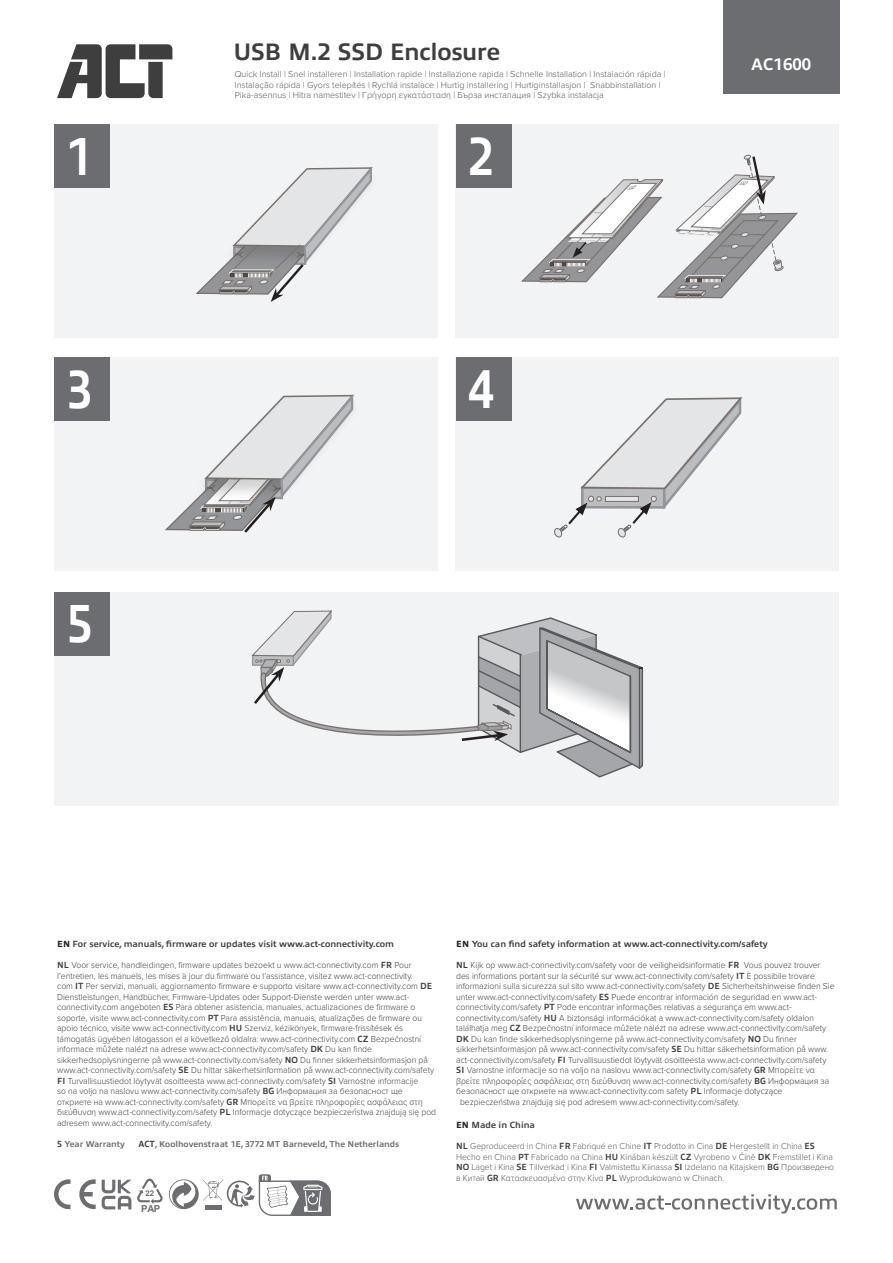
<style>
.page{position:relative;width:893px;height:1263px;background:#fff}
.page>*{position:absolute;margin:0;border:0;box-sizing:border-box;transform-origin:0 0}
.QIG-INSTRUCTIES{font:700 54px "Allumi Std";color:#fff;scale:.85 1}
.t1{font:700 24px "Allumi Std";letter-spacing:-.025em;color:#3e3e3f}
.t2{font:700 16.95px "Allumi Std";color:#fff}
.t3{font:700 9.6px "Arial";color:#6c6d70}
.QIG-INSTRUCTIES-2{font:300 9px/10.5px "Proxima Nova";color:#3e3e3f;scale:.95 1}
.QIG-INSTRUCTIES-3{font:300 9px "Proxima Nova";color:#57585a;scale:.95 1}
.QIG-INSTRUCTIES-4{font:300 9px "Proxima Nova";color:#57585a}
.QIG-INSTRUCTIES-5{font:700 9px "Allumi Std";color:#3e3e3f}
.QIG-INSTRUCTIES-6{font:700 8.7px "Allumi Std";color:#6c6d70}
.t4{font:700 7.8px "Arial";color:#6c6d70}
.s1{font-weight:800;color:#231f20}
.s2{font-family:"Allumi Std";font-weight:700}
.s3{font-size:9px;color:#3e3e3f}
.s4{font-family:"Allumi Std";font-weight:700;color:#3e3e3f}
</style>
<div class="page">
<div style="left:54px;top:124px;width:383px;height:214px;background:#f2f3f4"></div>
<div style="left:455px;top:124px;width:384px;height:214px;background:#f2f3f4"></div>
<div style="left:54px;top:357px;width:383px;height:214px;background:#f2f3f4"></div>
<div style="left:455px;top:357px;width:384px;height:214px;background:#f2f3f4"></div>
<div style="left:54px;top:592px;width:784px;height:213px;background:#f2f3f4"></div>
<div style="left:55px;top:124px;width:55px;height:64px;background:#6c6d70"></div>
<div style="left:456px;top:124px;width:55px;height:64px;background:#6c6d70"></div>
<div style="left:55px;top:357px;width:55px;height:64px;background:#6c6d70"></div>
<div style="left:456px;top:357px;width:55px;height:64px;background:#6c6d70"></div>
<div style="left:55px;top:592px;width:55px;height:64px;background:#6c6d70"></div>
<svg style="left:251px;top:610px;width:393px;height:168px"></svg>
<div style="left:723px;top:0;width:117px;height:94px;background:#6c6d70"></div>
<svg style="left:57px;top:44px;width:115px;height:54px"></svg>
<svg style="left:576px;top:1194px;width:261px;height:19px"></svg>
<svg style="left:195px;top:167px;width:178px;height:135px"></svg>
<svg style="left:165px;top:394px;width:189px;height:139px"></svg>
<svg style="left:554px;top:397px;width:189px;height:141px"></svg>
<svg style="left:79px;top:1179px;width:17px;height:30px"></svg>
<svg style="left:54px;top:1179px;width:16px;height:30px"></svg>
<svg style="left:102px;top:1180px;width:29px;height:29px"></svg>
<svg style="left:137px;top:1178px;width:26px;height:26px"></svg>
<svg style="left:169px;top:1174px;width:162px;height:42px"></svg>
<svg style="left:521px;top:154px;width:277px;height:145px"></svg>
<p class="t1" style="left:234px;top:38px;width:268px">USB M.2 SSD Enclosure</p>
<p class="QIG-INSTRUCTIES-4" style="left:235px;top:67px;width:432px">Quick Install | Snel installeren | Installation rapide | Installazione rapida | Schnelle Installation | Instalación rápida |</p>
<p class="QIG-INSTRUCTIES-4" style="left:235px;top:78px;width:427px">Instalação rápida | Gyors telepítés | Rychlá instalace | Hurtig installering | Hurtiginstallasjon | Snabbinstallation |</p>
<p class="QIG-INSTRUCTIES-4" style="left:235px;top:88px;width:371px">Pika-asennus | Hitra namestitev | Γρήγορη εγκατάσταση | Бърза инсталация | Szybka instalacja</p>
<p class="QIG-INSTRUCTIES" style="left:67px;top:127px;width:31px">1</p>
<p class="QIG-INSTRUCTIES" style="left:468px;top:127px;width:31px">2</p>
<p class="QIG-INSTRUCTIES" style="left:67px;top:360px;width:31px">3</p>
<p class="QIG-INSTRUCTIES" style="left:468px;top:360px;width:31px">4</p>
<p class="QIG-INSTRUCTIES" style="left:67px;top:594px;width:31px">5</p>
<p class="t2" style="left:751px;top:55px;width:61px">AC1600</p>
<p class="QIG-INSTRUCTIES-5" style="left:57px;top:939px;width:338px"><span class="s1">EN</span> For service, manuals, firmware or updates visit www.act-connectivity.com</p>
<p class="QIG-INSTRUCTIES-2" style="left:57px;top:960px;width:374px"><span class="s2">NL</span> Voor service, handleidingen, firmware updates bezoekt u www.act-connectivity.com <span class="s2">FR</span> Pour</p>
<p class="QIG-INSTRUCTIES-2" style="left:57px;top:970px;width:376px">l’entretien, les manuels, les mises à jour du firmware ou l’assistance, visitez www.act-connectivity.</p>
<p class="QIG-INSTRUCTIES-2" style="left:57px;top:981px;width:396px">com <span class="s2">IT</span> Per servizi, manuali, aggiornamento firmware e supporto visitare www.act-connectivity.com <span class="s2">DE</span></p>
<p class="QIG-INSTRUCTIES-2" style="left:57px;top:991px;width:372px">Dienstleistungen, Handbücher, Firmware-Updates oder Support-Dienste werden unter www.act-</p>
<p class="QIG-INSTRUCTIES-2" style="left:57px;top:1002px;width:378px">connectivity.com angeboten <span class="s2">ES</span> Para obtener asistencia, manuales, actualizaciones de firmware o</p>
<p class="QIG-INSTRUCTIES-2" style="left:57px;top:1012px;width:386px">soporte, visite www.act-connectivity.com <span class="s2">PT</span> Para assistência, manuais, atualizações de firmware ou</p>
<p class="QIG-INSTRUCTIES-2" style="left:57px;top:1023px;width:366px">apoio técnico, visite www.act-connectivity.com <span class="s2">HU</span> Szerviz, kézikönyek, firmware-frissítések és</p>
<p class="QIG-INSTRUCTIES-2" style="left:57px;top:1033px;width:385px">támogatás ügyében látogasson el a következő oldalra: www.act-connectivity.com <span class="s2">CZ</span> Bezpečnostní</p>
<p class="QIG-INSTRUCTIES-2" style="left:57px;top:1044px;width:333px">informace můžete nalézt na adrese www.act-connectivity.com/safety <span class="s2">DK</span> Du kan finde</p>
<p class="QIG-INSTRUCTIES-2" style="left:57px;top:1054px;width:392px">sikkerhedsoplysningerne på www.act-connectivity.com/safety <span class="s2">NO</span> Du finner sikkerhetsinformasjon på</p>
<p class="QIG-INSTRUCTIES-2" style="left:57px;top:1065px;width:398px">www.act-connectivity.com/safety <span class="s2">SE</span> Du hittar säkerhetsinformation på www.act-connectivity.com/safety</p>
<p class="QIG-INSTRUCTIES-2" style="left:57px;top:1075px;width:382px"><span class="s2">FI</span> Turvallisuustiedot löytyvät osoitteesta www.act-connectivity.com/safety <span class="s2">SI</span> Varnostne informacije</p>
<p class="QIG-INSTRUCTIES-2" style="left:57px;top:1086px;width:365px">so na voljo na naslovu www.act-connectivity.com/safety <span class="s2">BG</span> Информация за безопасност ще</p>
<p class="QIG-INSTRUCTIES-2" style="left:57px;top:1096px;width:386px">откриете на www.act-connectivity.com/safety <span class="s2">GR</span> Μπορείτε να βρείτε πληροφορίες ασφάλειας στη</p>
<p class="QIG-INSTRUCTIES-2" style="left:57px;top:1107px;width:400px">διεύθυνση www.act-connectivity.com/safety <span class="s2">PL</span> Informacje dotyczące bezpieczeństwa znajdują się pod</p>
<p class="QIG-INSTRUCTIES-2" style="left:57px;top:1117px;width:165px">adresem www.act-connectivity.com/safety.</p>
<p class="QIG-INSTRUCTIES-6" style="left:57px;top:1139px;width:69px"><span class="s3">5</span> Year Warranty</p>
<p class="QIG-INSTRUCTIES-6" style="left:138px;top:1139px;width:262px"><span class="s3">ACT</span>, Koolhovenstraat 1E, 3772 MT Barneveld, The Netherlands</p>
<p class="t4" style="left:145px;top:1188px;width:10px">22</p>
<p class="t3" style="left:141px;top:1202px;width:21px">PAP</p>
<p class="QIG-INSTRUCTIES-5" style="left:456px;top:939px;width:313px"><span class="s1">EN</span> You can find safety information at www.act-connectivity.com/safety</p>
<p class="QIG-INSTRUCTIES-2" style="left:456px;top:960px;width:385px"><span class="s2">NL</span> Kijk op www.act-connectivity.com/safety voor de veiligheidsinformatie <span class="s2">FR</span> Vous pouvez trouver</p>
<p class="QIG-INSTRUCTIES-2" style="left:456px;top:970px;width:379px">des informations portant sur la sécurité sur www.act-connectivity.com/safety <span class="s2">IT</span> È possibile trovare</p>
<p class="QIG-INSTRUCTIES-2" style="left:456px;top:981px;width:400px">informazioni sulla sicurezza sul sito www.act-connectivity.com/safety <span class="s2">DE</span> Sicherheitshinweise finden Sie</p>
<p class="QIG-INSTRUCTIES-2" style="left:456px;top:991px;width:381px">unter www.act-connectivity.com/safety <span class="s2">ES</span> Puede encontrar información de seguridad en www.act-</p>
<p class="QIG-INSTRUCTIES-2" style="left:456px;top:1002px;width:355px">connectivity.com/safety <span class="s2">PT</span> Pode encontrar informações relativas a segurança em www.act-</p>
<p class="QIG-INSTRUCTIES-2" style="left:456px;top:1012px;width:378px">connectivity.com/safety <span class="s2">HU</span> A biztonsági információkat a www.act-connectivity.com/safety oldalon</p>
<p class="QIG-INSTRUCTIES-2" style="left:456px;top:1023px;width:391px">találhatja meg <span class="s2">CZ</span> Bezpečnostní informace můžete nalézt na adrese www.act-connectivity.com/safety</p>
<p class="QIG-INSTRUCTIES-2" style="left:456px;top:1033px;width:360px"><span class="s2">DK</span> Du kan finde sikkerhedsoplysningerne på www.act-connectivity.com/safety <span class="s2">NO</span> Du finner</p>
<p class="QIG-INSTRUCTIES-2" style="left:456px;top:1044px;width:393px">sikkerhetsinformasjon på www.act-connectivity.com/safety <span class="s2">SE</span> Du hittar säkerhetsinformation på www.</p>
<p class="QIG-INSTRUCTIES-2" style="left:456px;top:1054px;width:391px">act-connectivity.com/safety <span class="s2">FI</span> Turvallisuustiedot löytyvät osoitteesta www.act-connectivity.com/safety</p>
<p class="QIG-INSTRUCTIES-2" style="left:456px;top:1065px;width:379px"><span class="s2">SI</span> Varnostne informacije so na voljo na naslovu www.act-connectivity.com/safety <span class="s2">GR</span> Μπορείτε να</p>
<p class="QIG-INSTRUCTIES-2" style="left:456px;top:1075px;width:394px">βρείτε πληροφορίες ασφάλειας στη διεύθυνση www.act-connectivity.com/safety <span class="s2">BG</span> Информация за</p>
<p class="QIG-INSTRUCTIES-2" style="left:460px;top:1086px;width:341px;text-indent:-4px">безопасност ще откриете на www.act-connectivity.com safety <span class="s2">PL</span> Informacje dotyczące bezpieczeństwa znajdują się pod adresem www.act-connectivity.com/safety.</p>
<p class="QIG-INSTRUCTIES-5" style="left:456px;top:1120px;width:80px"><span class="s1">EN</span> Made in China</p>
<p class="QIG-INSTRUCTIES-3" style="left:456px;top:1139px;width:379px"><span class="s4">NL</span> Geproduceerd in China <span class="s4">FR</span> Fabriqué en Chine <span class="s4">IT</span> Prodotto in Cina <span class="s4">DE</span> Hergestellt in China <span class="s4">ES</span></p>
<p class="QIG-INSTRUCTIES-3" style="left:456px;top:1150px;width:398px">Hecho en China <span class="s4">PT</span> Fabricado na China <span class="s4">HU</span> Kínában készült <span class="s4">CZ</span> Vyrobeno v Číně <span class="s4">DK</span> Fremstillet i Kina</p>
<p class="QIG-INSTRUCTIES-3" style="left:456px;top:1160px;width:400px"><span class="s4">NO</span> Laget i Kina <span class="s4">SE</span> Tillverkad i Kina <span class="s4">FI</span> Valmistettu Kiinassa <span class="s4">SI</span> Izdelano na Kitajskem <span class="s4">BG</span> Произведено</p>
<p class="QIG-INSTRUCTIES-3" style="left:456px;top:1171px;width:284px">в Китай <span class="s4">GR</span> Κατασκευασμένο στην Κίνα <span class="s4">PL</span> Wyprodukowano w Chinach.</p>
</div>
